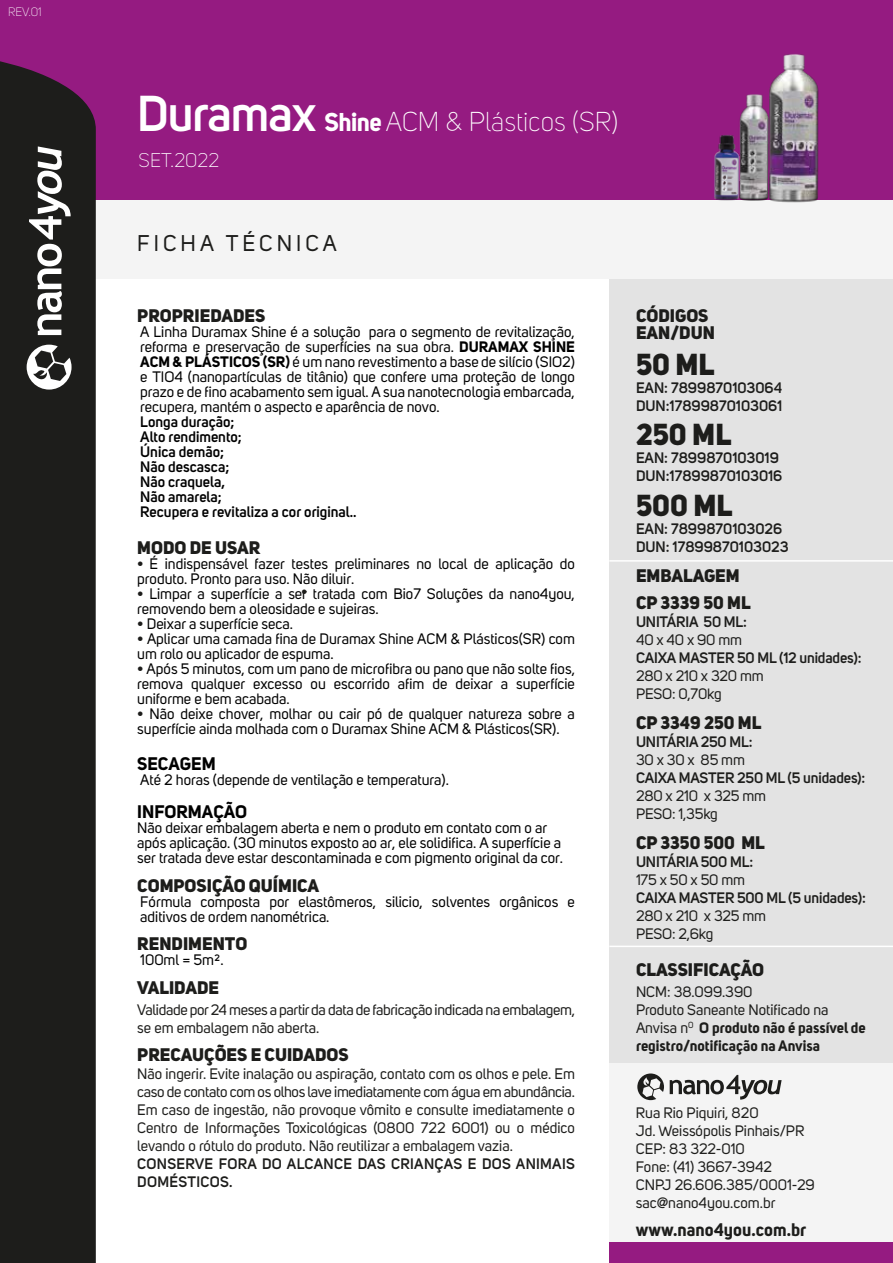
<style>
.page{position:relative;width:893px;height:1263px;background:#fff}
.page>*{position:absolute;margin:0;border:0;box-sizing:border-box;transform-origin:0 0}
.t1{font:800 30px "Uni Sans";color:#1d1d1b}
.t2{font:300 27px "Uni Sans";color:#fff}
.t3{font:22.5px "Uni Sans";letter-spacing:.18em;color:#1d1d1b}
.t4{font:300 19.5px "Uni Sans";color:#fff}
.t5{font:800 18px/16.5px "Uni Sans";color:#1d1d1b}
.t6{font:700 18px "Uni Sans";color:#1d1d1b}
.t7{font:700 18px "Uni Sans";color:#000}
.t8{font:15px/15px "Uni Sans";color:#000}
.t9{font:15px/18px "Uni Sans";color:#1d1d1b}
.t10{font:600 15px/18px "Uni Sans";color:#1d1d1b}
.t11{font:600 15px/15px "Uni Sans";color:#000}
.t12{font:700 15px/18px "Uni Sans";color:#1d1d1b}
.t13{font:15px/18px "Uni Sans";letter-spacing:-.02em;color:#1d1d1b}
.t14{font:600 15px/18px "Uni Sans";letter-spacing:.02em;color:#1d1d1b}
.t15{font:300 12px "Uni Sans";color:#fff}
.s1{font-weight:600;font-size:49.8px}
.s2{font-weight:700;font-size:25.5px}
.s3{font-weight:700}
.s4{color:#1d1d1b}
.s5{font-weight:400}
</style>
<div class="page">
<div style="left:609px;top:200px;width:284px;height:864px;background:#e3e3e3"></div>
<div style="left:0;top:200px;width:893px;height:79px;background:#f4f4f4"></div>
<div style="left:0;top:0;width:893px;height:200px;background:#951b81"></div>
<div style="left:0;top:61px;width:96px;height:1202px;background:#1d1d1b"></div>
<svg style="left:27px;top:345px;width:45px;height:45px"></svg>
<svg style="left:29px;top:146px;width:42px;height:189px"></svg>
<div style="left:609px;top:1064px;width:284px;height:179px;background:#f4f4f4"></div>
<div style="left:609px;top:1243px;width:284px;height:20px;background:#951b81"></div>
<hr style="left:609px;top:560px;width:284px;height:2px;background:#fff">
<hr style="left:609px;top:946px;width:284px;height:1px;background:#fff">
<svg style="left:637px;top:1073px;width:27px;height:27px"></svg>
<svg style="left:670px;top:1075px;width:112px;height:24px"></svg>
<img style="left:714px;top:54px;width:105px;height:149px">
<p class="t15" style="left:8px;top:5px;width:35px">REV.01</p>
<h2 class="t2" style="left:137px;top:106px;width:482px"><span class="s1">Duramax</span> <span class="s2">Shine</span> ACM &amp; Plásticos (SR)</h2>
<h3 class="t4" style="left:139px;top:149px;width:82px">SET.2022</h3>
<h3 class="t3" style="left:137px;top:230px;width:201px">FICHA TÉCNICA</h3>
<p class="t5" style="left:137px;top:307px;width:130px">PROPRIEDADES</p>
<p class="t8" style="left:140px;top:325px;width:436px;text-align:justify">A Linha Duramax Shine é a solução para o segmento de revitalização, reforma e preservação de superfícies na sua obra. <span class="s3">DURAMAX SHINE ACM &amp; PLÁSTICOS (SR)</span> é um nano revestimento a base de silício (SIO2) e TIO4 (nanopartículas de titânio) que confere uma proteção de longo prazo e de fino acabamento sem igual. A sua nanotecnologia embarcada, recupera, mantém o aspecto e aparência de novo.</p>
<p class="t11" style="left:140px;top:415px;width:218px">Longa duração;<br>Alto rendimento;<br>Única demão;<br>Não descasca;<br>Não craquela,<br>Não amarela;<br>Recupera e revitaliza a cor original..</p>
<p class="t5" style="left:137px;top:539px;width:125px">MODO DE USAR</p>
<p class="t8" style="left:137px;top:557px;width:439px"><span class="s4">•</span> É indispensável fazer testes preliminares no local de aplicação do produto. Pronto para uso. Não diluir.</p>
<p class="t8" style="left:137px;top:587px;width:439px"><span class="s4">•</span> Limpar a superfície a ser tratada com Bio7 Soluções da nano4you, removendo bem a oleosidade e sujeiras.</p>
<p class="t8" style="left:137px;top:617px;width:157px"><span class="s4">•</span> Deixar a superfície seca.</p>
<p class="t8" style="left:137px;top:632px;width:439px"><span class="s4">•</span> Aplicar uma camada fina de Duramax Shine ACM &amp; Plásticos(SR) com um rolo ou aplicador de espuma.</p>
<p class="t8" style="left:137px;top:662px;width:439px;text-align:justify"><span class="s4">•</span> Após 5 minutos, com um pano de microfibra ou pano que não solte fios, remova qualquer excesso ou escorrido afim de deixar a superfície uniforme e bem acabada.</p>
<p class="t8" style="left:137px;top:707px;width:439px"><span class="s4">•</span> Não deixe chover, molhar ou cair pó de qualquer natureza sobre a superfície ainda molhada com o Duramax Shine ACM &amp; Plásticos(SR).</p>
<p class="t7" style="left:137px;top:753px;width:80px">SECAGEM</p>
<p class="t8" style="left:140px;top:773px;width:310px">Até 2 horas (depende de ventilação e temperatura).</p>
<p class="t7" style="left:137px;top:801px;width:112px">INFORMAÇÃO</p>
<p class="t8" style="left:137px;top:821px;width:427px">Não deixar embalagem aberta e nem o produto em contato com o ar após aplicação. (30 minutos exposto ao ar, ele solidifica. A superfície a ser tratada deve estar descontaminada e com pigmento original da cor.</p>
<p class="t5" style="left:137px;top:877px;width:184px">COMPOSIÇÃO QUÍMICA</p>
<p class="t8" style="left:140px;top:894px;width:436px">Fórmula composta por elastômeros, silicio, solventes orgânicos e aditivos de ordem nanométrica.</p>
<p class="t5" style="left:137px;top:935px;width:112px">RENDIMENTO</p>
<p class="t8" style="left:140px;top:953px;width:85px">100ml = 5m².</p>
<p class="t5" style="left:137px;top:979px;width:83px">VALIDADE</p>
<p class="t13" style="left:137px;top:1001px;width:439px">Validade por 24 meses a partir da data de fabricação indicada na embalagem, se em embalagem não aberta.</p>
<p class="t5" style="left:137px;top:1046px;width:213px">PRECAUÇÕES E CUIDADOS</p>
<p class="t9" style="left:137px;top:1065px;width:439px;text-align:justify">Não ingerir. Evite inalação ou aspiração, contato com os olhos e pele. Em caso de contato com os olhos lave imediatamente com água em abundância.<br>Em caso de ingestão, não provoque vômito e consulte imediatamente o Centro de Informações Toxicológicas (0800 722 6001) ou o médico levando o rótulo do produto. Não reutilizar a embalagem vazia.</p>
<p class="t14" style="left:137px;top:1155px;width:439px">CONSERVE FORA DO ALCANCE DAS CRIANÇAS E DOS ANIMAIS<br>DOMÉSTICOS.</p>
<p class="t9" style="left:301px;top:583px;width:8px">•</p>
<p class="t5" style="left:636px;top:307px;width:80px">CÓDIGOS<br>EAN/DUN</p>
<h1 class="t1" style="left:636px;top:345px;width:80px">50 ML</h1>
<p class="t10" style="left:636px;top:378px;width:148px">EAN: 7899870103064<br>DUN:17899870103061</p>
<h1 class="t1" style="left:636px;top:415px;width:97px">250 ML</h1>
<p class="t10" style="left:636px;top:449px;width:148px">EAN: 7899870103019<br>DUN:17899870103016</p>
<h1 class="t1" style="left:636px;top:486px;width:98px">500 ML</h1>
<p class="t10" style="left:636px;top:519px;width:154px">EAN: 7899870103026<br>DUN: 17899870103023</p>
<p class="t5" style="left:636px;top:562px;width:116px;line-height:27px">EMBALAGEM<br>CP 3339 50 ML</p>
<p class="t10" style="left:636px;top:613px;width:113px">UNITÁRIA 50 ML:</p>
<p class="t9" style="left:636px;top:631px;width:108px">40 x 40 x 90 mm</p>
<p class="t10" style="left:636px;top:649px;width:227px">CAIXA MASTER 50 ML (12 unidades):</p>
<p class="t9" style="left:636px;top:667px;width:129px">280 x 210 x 320 mm<br>PESO: 0,70kg</p>
<p class="t5" style="left:636px;top:714px;width:127px">CP 3349 250 ML</p>
<p class="t10" style="left:636px;top:733px;width:118px">UNITÁRIA 250 ML:</p>
<p class="t9" style="left:636px;top:751px;width:110px">30 x 30 x 85 mm</p>
<p class="t10" style="left:636px;top:769px;width:231px">CAIXA MASTER 250 ML (5 unidades):</p>
<p class="t9" style="left:636px;top:787px;width:132px">280 x 210 x 325 mm<br>PESO: 1,35kg</p>
<p class="t5" style="left:636px;top:834px;width:130px">CP 3350 500 ML</p>
<p class="t10" style="left:636px;top:853px;width:119px">UNITÁRIA 500 ML:</p>
<p class="t9" style="left:636px;top:871px;width:111px">175 x 50 x 50 mm</p>
<p class="t10" style="left:636px;top:889px;width:231px">CAIXA MASTER 500 ML (5 unidades):</p>
<p class="t9" style="left:636px;top:907px;width:132px">280 x 210 x 325 mm<br>PESO: 2,6kg</p>
<p class="t5" style="left:636px;top:961px;width:130px">CLASSIFICAÇÃO</p>
<p class="t12" style="left:636px;top:982px;width:231px"><span class="s5">NCM: 38.099.390<br>Produto Saneante Notificado na<br>Anvisa n</span><sup>0</sup> O produto não é passível de registro/notificação na Anvisa</p>
<p class="t9" style="left:636px;top:1104px;width:180px">Rua Rio Piquiri, 820<br>Jd. Weissópolis Pinhais/PR<br>CEP: 83 322-010<br>Fone: (41) 3667-3942<br>CNPJ 26.606.385/0001-29 sac@nano4you.com.br</p>
<p class="t6" style="left:636px;top:1218px;width:172px">www.nano4you.com.br</p>
</div>
